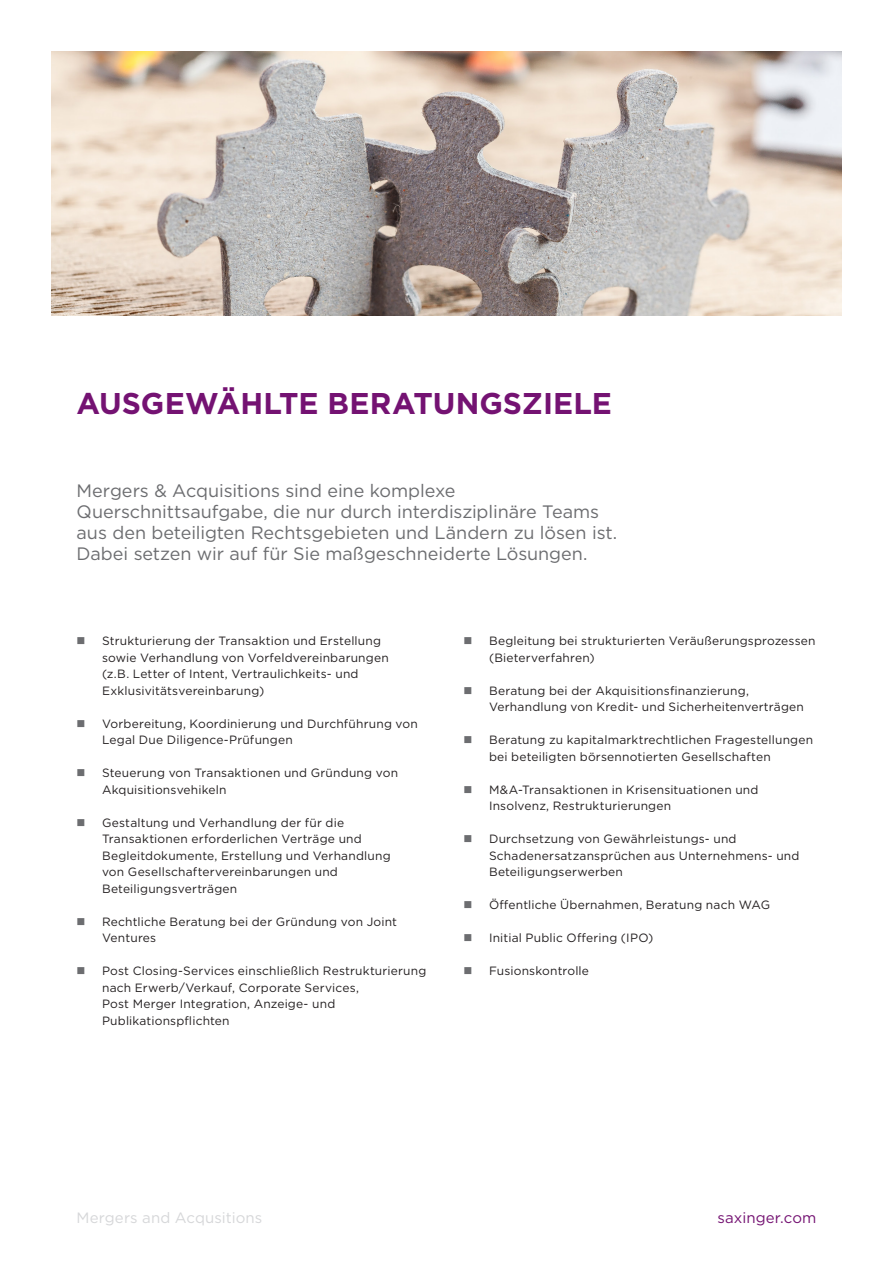
<style>
.page{position:relative;width:893px;height:1263px;background:#fff}
.page>*{position:absolute;margin:0;border:0;box-sizing:border-box;transform-origin:0 0}
._2022_Überschrift{font:700 30px "Gotham";color:#741272}
.Überschrift{font:18px/21px "Gotham";letter-spacing:-.005em;color:#6c6d70}
._2022_BF_Fußnote{font:15px "Gotham";letter-spacing:.005em;color:#d6d7d9}
.t1{font:15px "Gotham";letter-spacing:.005em;color:#741272}
.t2{font:12px/16.5px "Gotham";letter-spacing:.015em;color:#231f20}
</style>
<div class="page">
<img style="left:51px;top:51px;width:791px;height:264px">
<p class="_2022_Überschrift" style="left:77px;top:384px;width:537px">AUSGEWÄHLTE BERATUNGSZIELE</p>
<p class="Überschrift" style="left:77px;top:479px;width:542px">Mergers &amp; Acquisitions sind eine komplexe Querschnittsaufgabe, die nur durch interdisziplinäre Teams aus den beteiligten Rechtsgebieten und Ländern zu lösen ist.<br>Dabei setzen wir auf für Sie maßgeschneiderte Lösungen.</p>
<p class="t2" style="left:102px;top:632px;width:288px">Strukturierung der Transaktion und Erstellung sowie Verhandlung von Vorfeldvereinbarungen (z.B. Letter of Intent, Vertraulichkeits- und Exklusivitätsvereinbarung)</p>
<p class="t2" style="left:102px;top:715px;width:317px">Vorbereitung, Koordinierung und Durchführung von<br>Legal Due Diligence-Prüfungen</p>
<p class="t2" style="left:102px;top:764px;width:297px">Steuerung von Transaktionen und Gründung von<br>Akquisitionsvehikeln</p>
<p class="t2" style="left:102px;top:814px;width:290px">Gestaltung und Verhandlung der für die Transaktionen erforderlichen Verträge und Begleitdokumente, Erstellung und Verhandlung von Gesellschaftervereinbarungen und Beteiligungsverträgen</p>
<p class="t2" style="left:102px;top:913px;width:297px">Rechtliche Beratung bei der Gründung von Joint<br>Ventures</p>
<p class="t2" style="left:102px;top:962px;width:326px">Post Closing-Services einschließlich Restrukturierung nach Erwerb/Verkauf, Corporate Services,<br>Post Merger Integration, Anzeige- und Publikationspflichten</p>
<p class="t2" style="left:489px;top:632px;width:328px">Begleitung bei strukturierten Veräußerungsprozessen (Bieterverfahren)</p>
<p class="t2" style="left:489px;top:682px;width:316px">Beratung bei der Akquisitionsfinanzierung,<br>Verhandlung von Kredit- und Sicherheitenverträgen</p>
<p class="t2" style="left:489px;top:731px;width:326px">Beratung zu kapitalmarktrechtlichen Fragestellungen bei beteiligten börsennotierten Gesellschaften</p>
<p class="t2" style="left:489px;top:781px;width:271px">M&amp;A-Transaktionen in Krisensituationen und<br>Insolvenz, Restrukturierungen</p>
<p class="t2" style="left:489px;top:830px;width:312px">Durchsetzung von Gewährleistungs- und<br>Schadenersatzansprüchen aus Unternehmens- und<br>Beteiligungserwerben</p>
<p class="t2" style="left:489px;top:896px;width:283px">Öffentliche Übernahmen, Beratung nach WAG</p>
<p class="t2" style="left:489px;top:929px;width:166px">Initial Public Offering (IPO)</p>
<p class="t2" style="left:489px;top:962px;width:102px">Fusionskontrolle</p>
<p class="_2022_BF_Fußnote" style="left:77px;top:1208px;width:187px">Mergers and Acqusitions</p>
<p class="t1" style="left:717px;top:1208px;width:100px">saxinger.com</p>
</div>
